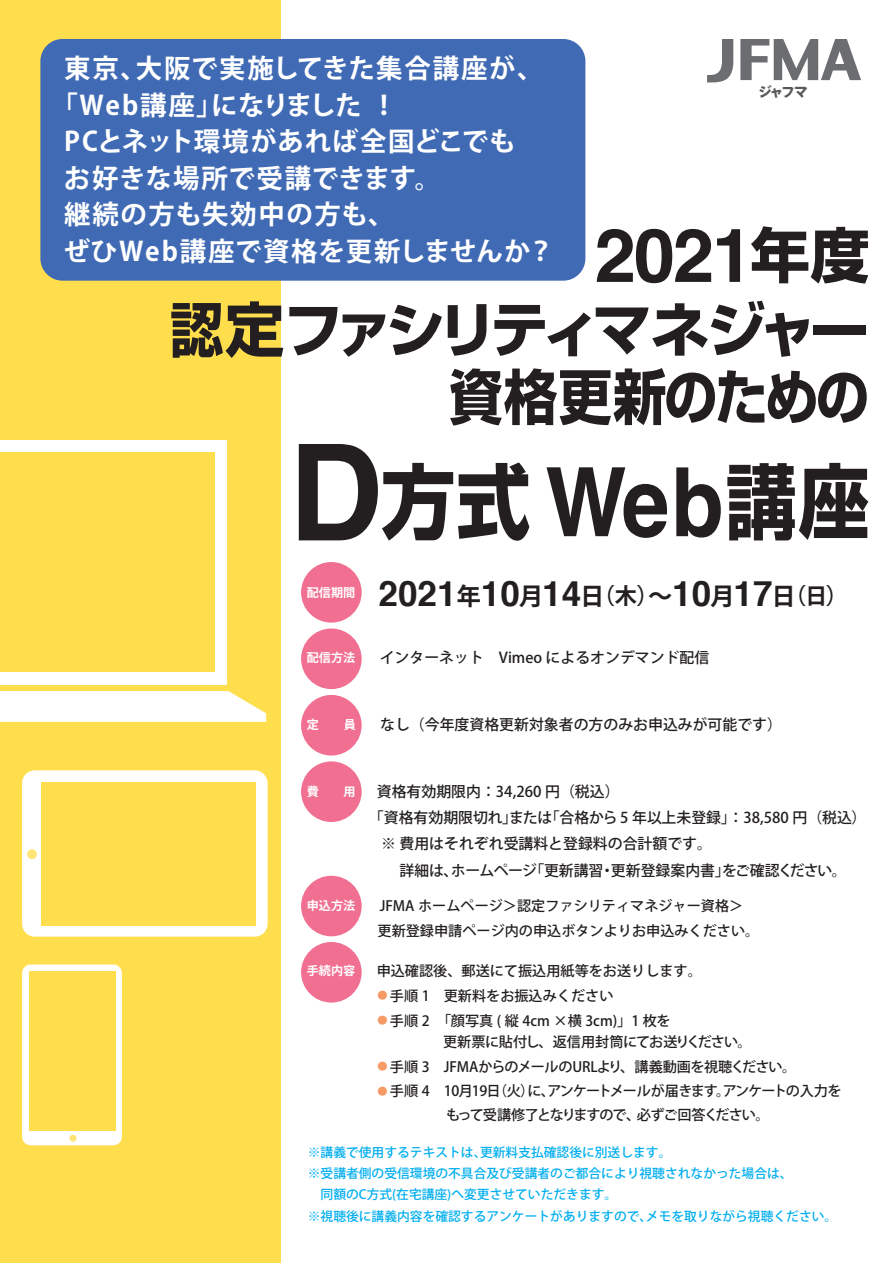
<style>
.page{position:relative;width:893px;height:1263px;background:#fff}
.page>*{position:absolute;margin:0;border:0;box-sizing:border-box;transform-origin:0 0}
.t1{font:700 95.7px "Helvetica";color:#231f20;scale:.9 1}
.t2{font:700 81.9px "Shin Go Pro";color:#231f20;scale:.9 1}
.t3{font:700 74.4px "Helvetica";color:#231f20}
.t4{font:700 59.55px/67.2px "Shin Go Pro";letter-spacing:-.055em;color:#231f20;text-align:right;scale:.9 1}
.t5{font:700 59.55px "Shin Go Pro";letter-spacing:-.055em;color:#231f20}
.t6{font:700 35.1px "Helvetica";color:#231f20}
.t7{font:700 26.4px/36.5px "Koz Go Pro";letter-spacing:.03em;color:#fff}
.t8{font:700 26.4px "Koz Go Pro";letter-spacing:.06em;color:#fff}
.t9{font:700 24.3px "Koz Go Pro";color:#231f20}
.t10{font:700 22.2px "Koz Go Pro";color:#231f20}
.t11{font:500 14.85px/26.1px "Koz Go Pro";color:#231f20}
.t12{font:500 14.85px "Koz Go Pro";letter-spacing:-.08em;color:#231f20}
.t13{font:500 14.1px "Koz Go Pro";color:#231f20}
.t14{font:500 14.1px/24.8px "Koz Go Pro";letter-spacing:-.03em;color:#231f20}
.t15{font:500 14.1px "Koz Go Pro";letter-spacing:-.055em;color:#231f20}
.t16{font:500 14.1px "Koz Go Pro";letter-spacing:-.08em;color:#231f20}
.t17{font:500 14.1px "Koz Go Pro";letter-spacing:-.07em;color:#231f20}
.t18{font:800 14.1px "Axis Std";color:#57585a}
.t19{font:500 12.75px "Koz Go Pro";color:#00aeef}
.t20{font:700 12.15px "Koz Go Pro";color:#fff}
.t21{font:500 10.05px "Koz Go Pro";color:#f89a65}
.s1{font-family:"Shin Go Pro";font-size:81.9px}
.s2{font-family:"Helvetica";font-size:133.95px}
.s3{font-size:24.3px}
</style>
<div class="page">
<div style="left:301px;top:562px;width:61px;height:61px;background:#f17091;border-radius:50%"></div>
<div style="left:301px;top:628px;width:61px;height:61px;background:#f17091;border-radius:50%"></div>
<div style="left:301px;top:695px;width:61px;height:60px;background:#f17091;border-radius:50%"></div>
<div style="left:301px;top:876px;width:61px;height:60px;background:#f17091;border-radius:50%"></div>
<div style="left:301px;top:761px;width:61px;height:61px;background:#f17091;border-radius:50%"></div>
<div style="left:301px;top:942px;width:61px;height:60px;background:#f17091;border-radius:50%"></div>
<div style="left:0;top:0;width:281px;height:1263px;background:#ffde4e"></div>
<div style="left:40px;top:39px;width:545px;height:242px;background:#406ab4;border-radius:22px"></div>
<div style="left:0;top:440px;width:227px;height:244px;background:#fff"></div>
<div style="left:0;top:452px;width:214px;height:219px;background:#ffde4e"></div>
<svg style="left:0;top:691px;width:266px;height:31px;background:#fffdf5"></svg>
<div style="left:22px;top:770px;width:246px;height:166px;background:#fff;border-radius:13px"></div>
<div style="left:41px;top:782px;width:215px;height:143px;background:#ffde4e"></div>
<div style="left:27px;top:849px;width:10px;height:10px;background:#ffe578;border-radius:50%"></div>
<div style="left:22px;top:964px;width:100px;height:181px;background:#fff;border-radius:9px"></div>
<div style="left:29px;top:972px;width:86px;height:159px;background:#ffde4e"></div>
<div style="left:69px;top:1135px;width:8px;height:7px;background:#ffe578;border-radius:50%"></div>
<svg style="left:740px;top:39px;width:121px;height:41px"></svg>
<svg style="left:707px;top:39px;width:26px;height:44px"></svg>
<h3 class="t8" style="left:136px;top:51px;width:409px">大阪で実施してきた集合講座が、</h3>
<h3 class="t7" style="left:64px;top:52px;width:84px">東京、</h3>
<p class="t18" style="left:758px;top:81px;width:51px">ジャフマ</p>
<h3 class="t7" style="left:64px;top:88px;width:492px;text-indent:-12px">「Web講座」<br>PCとネット環境があれば全国どこでも<br>お好きな場所で受講できます。<br>継続の方も失効中の方も、<br>ぜひWeb講座で資格を更新しませんか?</h3>
<h3 class="t7" style="left:211px;top:88px;width:187px">になりました !</h3>
<h3 class="t5" style="left:750px;top:208px;width:121px">年度</h3>
<h3 class="t3" style="left:594px;top:196px;width:160px">2021</h3>
<h3 class="t4" style="left:170px;top:290px;width:778px">認定ファシリティマネジャー資格更新のための</h3>
<h1 class="t1" style="left:545px;top:425px;width:362px">Web<span class="s1">講座</span></h1>
<h2 class="t2" style="left:289px;top:437px;width:270px"><span class="s2">D</span>方式</h2>
<p class="t20" style="left:307px;top:585px;width:50px">配信期間</p>
<h3 class="t6" style="left:379px;top:566px;width:80px">2021</h3>
<h3 class="t6" style="left:481px;top:566px;width:41px">10</h3>
<h3 class="t6" style="left:672px;top:566px;width:41px">10</h3>
<h3 class="t6" style="left:542px;top:566px;width:41px">14</h3>
<h3 class="t6" style="left:733px;top:566px;width:41px">17</h3>
<h3 class="t9" style="left:457px;top:580px;width:26px">年</h3>
<h3 class="t10" style="left:580px;top:582px;width:93px">（<span class="s3">日</span>木）<span class="s3">～</span></h3>
<h3 class="t10" style="left:772px;top:582px;width:78px">（<span class="s3">日</span>日(</h3>
<h3 class="t9" style="left:519px;top:580px;width:26px">月</h3>
<h3 class="t9" style="left:710px;top:580px;width:26px">月</h3>
<p class="t20" style="left:307px;top:650px;width:50px">配信方法</p>
<p class="t11" style="left:380px;top:645px;width:331px">インターネット　Vimeo によるオンデマンド配信</p>
<p class="t20" style="left:307px;top:716px;width:14px">定</p>
<p class="t20" style="left:344px;top:716px;width:14px">員</p>
<p class="t11" style="left:380px;top:712px;width:403px">なし（今年度資格更新対象者の方のみお申込みが可能です(</p>
<p class="t20" style="left:307px;top:784px;width:26px">費　</p>
<p class="t20" style="left:343px;top:784px;width:14px">用</p>
<p class="t11" style="left:377px;top:780px;width:244px">資格有効期限内：34,260 円（税込(</p>
<p class="t11" style="left:369px;top:806px;width:185px">「資格有効期限切れまたは</p>
<p class="t11" style="left:545px;top:806px;width:192px">「合格から 5 年以上未登録」</p>
<p class="t11" style="left:381px;top:806px;width:332px;text-indent:121px">」<br>※ 費用はそれぞれ受講料と登録料の合計額です。</p>
<p class="t11" style="left:728px;top:806px;width:139px">：38,580 円（税込(</p>
<p class="t20" style="left:307px;top:898px;width:50px">申込方法</p>
<p class="t11" style="left:451px;top:858px;width:88px">ホームページ</p>
<p class="t12" style="left:722px;top:860px;width:126px">をご確認ください。</p>
<p class="t11" style="left:529px;top:858px;width:76px">「更新講習</p>
<p class="t11" style="left:611px;top:858px;width:120px">更新登録案内書」</p>
<p class="t11" style="left:399px;top:858px;width:60px">詳細は、</p>
<p class="t13" style="left:380px;top:897px;width:365px">JFMA ホームページ＞認定ファシリティマネジャー資格&lt;</p>
<p class="t11" style="left:600px;top:858px;width:16px">・</p>
<p class="t20" style="left:307px;top:963px;width:50px">手続内容</p>
<p class="t13" style="left:378px;top:921px;width:383px">更新登録申請ページ内の申込ボタンよりお申込みください。</p>
<p class="t13" style="left:377px;top:962px;width:327px">申込確認後、郵送にて振込用紙等をお送りします。</p>
<p class="t13" style="left:390px;top:987px;width:225px">手順 　1 更新料をお振込みください</p>
<p class="t21" style="left:378px;top:989px;width:12px">●</p>
<p class="t13" style="left:390px;top:1011px;width:282px">手順 2　「顔写真 縦( 4cm ×横 3cm)」1 枚を</p>
<p class="t21" style="left:378px;top:1014px;width:12px">●</p>
<p class="t14" style="left:620px;top:1030px;width:178px;text-indent:-177px">更新票に貼付し、返信用封筒にてお送りください。<br>、講義動画を視聴ください。</p>
<p class="t13" style="left:390px;top:1057px;width:234px">手順 　3 JFMAからのメールのURLより</p>
<p class="t21" style="left:378px;top:1060px;width:12px">●</p>
<p class="t15" style="left:390px;top:1082px;width:453px">手順 　4 10月19 （日火に） アンケートメールが届きますアンケートの入力を</p>
<p class="t21" style="left:378px;top:1085px;width:12px">●</p>
<p class="t13" style="left:541px;top:1082px;width:16px">、</p>
<p class="t13" style="left:716px;top:1082px;width:16px">。</p>
<p class="t17" style="left:637px;top:1105px;width:134px">必ずご回答ください。</p>
<p class="t16" style="left:446px;top:1105px;width:196px">もって受講修了となりますので、</p>
<p class="t19" style="left:480px;top:1144px;width:193px">更新料支払確認後に別送します。</p>
<p class="t19" style="left:308px;top:1144px;width:180px">※講義で使用するテキストは、</p>
<p class="t19" style="left:308px;top:1165px;width:486px">※受講者側の受信環境の不具合及び受講者のご都合により視聴されなかった場合は、</p>
<p class="t19" style="left:321px;top:1186px;width:298px">同額のC方式(在宅講座)へ変更させていただきます。</p>
<p class="t19" style="left:646px;top:1208px;width:193px">メモを取りながら視聴ください。</p>
<p class="t19" style="left:308px;top:1208px;width:346px">※視聴後に講義内容を確認するアンケートがありますので、</p>
</div>
